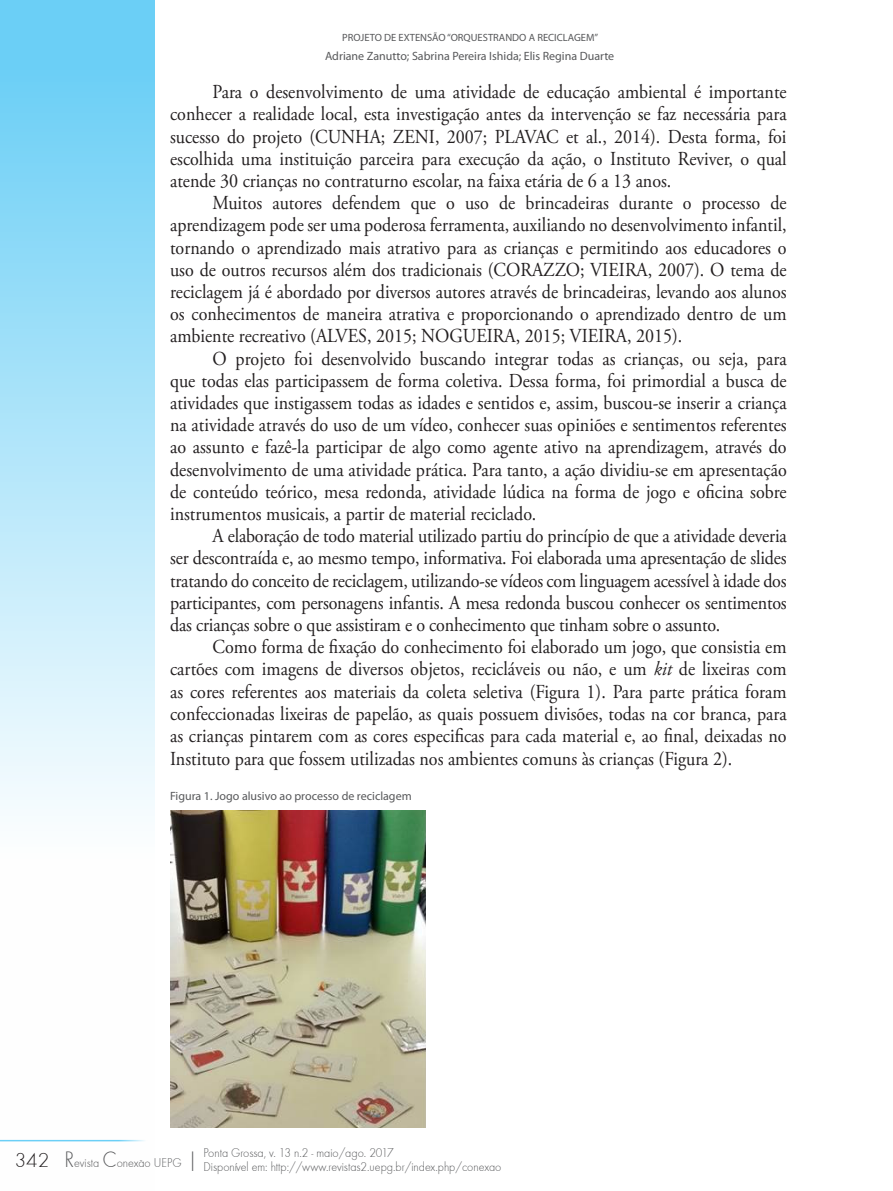
<style>
.page{position:relative;width:893px;height:1191px;background:#fff}
.page>*{position:absolute;margin:0;border:0;box-sizing:border-box;transform-origin:0 0}
.t1{font:19.8px/22.2px "Adobe Garamond Pro";color:#231f20;text-align:justify;scale:.91 1}
.t2{font:13.2px/14.4px "Futura TEE Ligh";color:#57585a;scale:.91 1}
.t3{font:12px "Myriad Pro";color:#57585a}
.t4{font:10.5px "Myriad Pro";color:#57585a}
.s1{font-style:italic}
.s2{font-size:23.1px}
.s3{font-size:21px;color:#231f20}
</style>
<div class="page">
<svg style="left:0;top:0;width:155px;height:1142px"></svg>
<hr style="left:0;top:1139px;width:149px;height:2px;background:#6bcff6">
<img style="left:170px;top:810px;width:255px;height:317px">
<p class="t4" style="left:342px;top:31px;width:258px">PROJETO DE EXTENSÃO “ORQUESTRANDO A RECICLAGEM”</p>
<p class="t3" style="left:325px;top:48px;width:291px">Adriane Zanutto; Sabrina Pereira Ishida; Elis Regina Duarte</p>
<p class="t1" style="left:170px;top:81px;width:679px;text-indent:43px">Para o desenvolvimento de uma atividade de educação ambiental é importante conhecer a realidade local, esta investigação antes da intervenção se faz necessária para sucesso do projeto (CUNHA; ZENI, 2007; PLAVAC et al., 2014). Desta forma, foi escolhida uma instituição parceira para execução da ação, o Instituto Reviver, o qual atende 30 crianças no contraturno escolar, na faixa etária de 6 a 13 anos.</p>
<p class="t1" style="left:170px;top:192px;width:679px;text-indent:43px">Muitos autores defendem que o uso de brincadeiras durante o processo de aprendizagem pode ser uma poderosa ferramenta, auxiliando no desenvolvimento infantil, tornando o aprendizado mais atrativo para as crianças e permitindo aos educadores o uso de outros recursos além dos tradicionais (CORAZZO; VIEIRA, 2007). O tema de reciclagem já é abordado por diversos autores através de brincadeiras, levando aos alunos os conhecimentos de maneira atrativa e proporcionando o aprendizado dentro de um ambiente recreativo (ALVES, 2015; NOGUEIRA, 2015; VIEIRA, 2015).</p>
<p class="t1" style="left:170px;top:348px;width:679px;text-indent:43px">O projeto foi desenvolvido buscando integrar todas as crianças, ou seja, para que todas elas participassem de forma coletiva. Dessa forma, foi primordial a busca de atividades que instigassem todas as idades e sentidos e, assim, buscou-se inserir a criança na atividade através do uso de um vídeo, conhecer suas opiniões e sentimentos referentes ao assunto e fazê-la participar de algo como agente ativo na aprendizagem, através do desenvolvimento de uma atividade prática. Para tanto, a ação dividiu-se em apresentação de conteúdo teórico, mesa redonda, atividade lúdica na forma de jogo e oficina sobre instrumentos musicais, a partir de material reciclado.</p>
<p class="t1" style="left:170px;top:525px;width:679px;text-indent:43px">A elaboração de todo material utilizado partiu do princípio de que a atividade deveria ser descontraída e, ao mesmo tempo, informativa. Foi elaborada uma apresentação de slides tratando do conceito de reciclagem, utilizando-se vídeos com linguagem acessível à idade dos participantes, com personagens infantis. A mesa redonda buscou conhecer os sentimentos das crianças sobre o que assistiram e o conhecimento que tinham sobre o assunto.</p>
<p class="t1" style="left:170px;top:636px;width:679px;text-indent:43px">Como forma de fixação do conhecimento foi elaborado um jogo, que consistia em cartões com imagens de diversos objetos, recicláveis ou não, e um <span class="s1">kit</span> de lixeiras com as cores referentes aos materiais da coleta seletiva (Figura 1). Para parte prática foram confeccionadas lixeiras de papelão, as quais possuem divisões, todas na cor branca, para as crianças pintarem com as cores especificas para cada material e, ao final, deixadas no Instituto para que fossem utilizadas nos ambientes comuns às crianças (Figura 2).</p>
<p class="t3" style="left:170px;top:788px;width:243px">Figura 1. Jogo alusivo ao processo de reciclagem</p>
<p class="t2" style="left:203px;top:1145px;width:329px;text-indent:-63px">- <span class="s2">|</span> Ponta Grossa, v. 13 n.2 - maio/ago. 2017<br>Disponível em: http://www.revistas2.uepg.br/index.php/conexao</p>
<p class="t2" style="left:15px;top:1155px;width:185px"><span class="s3">342</span> <span class="s2">R</span>evista <span class="s2">C</span>onexao UEPG</p>
</div>
